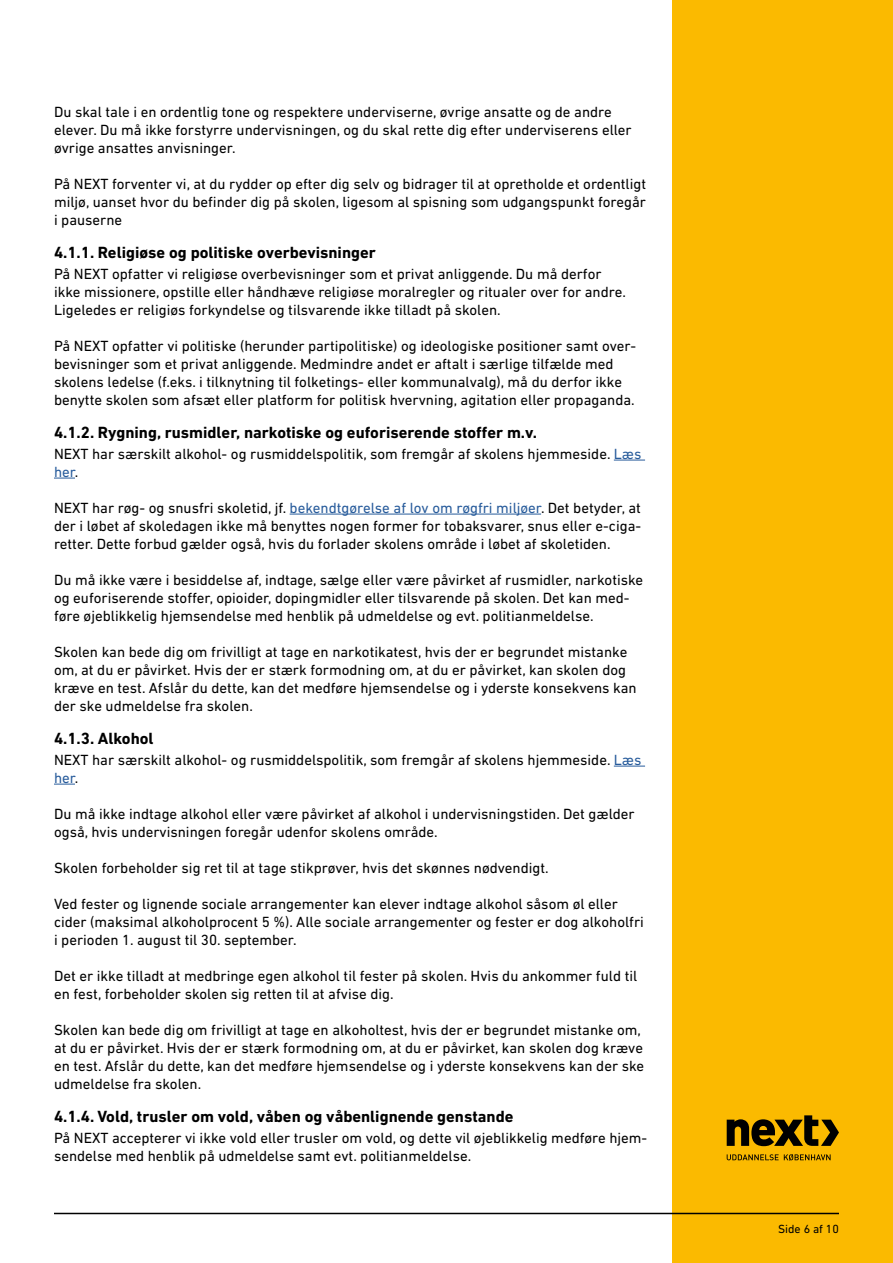
<style>
.page{position:relative;width:893px;height:1263px;background:#fff}
.page>*{position:absolute;margin:0;border:0;box-sizing:border-box;transform-origin:0 0}
.t1{font:700 16.5px "DIN Next LT Pro";color:#000}
.t2{font:15px/18px "DIN Next LT Pro";color:#000}
.t3{font:12px "DIN Next LT Pro";color:#000}
.s1{color:#275b9b}
</style>
<div class="page">
<div style="left:673px;top:0;width:220px;height:1263px;background:#fbba00"></div>
<svg style="left:727px;top:1115px;width:112px;height:31px"></svg>
<svg style="left:727px;top:1154px;width:104px;height:7px"></svg>
<hr style="left:54px;top:1213px;width:785px;height:1px;background:#000">
<hr style="left:614px;top:460px;width:31px;height:1px;background:#275b9b">
<svg style="left:54px;top:478px;width:21px;height:1px"></svg>
<hr style="left:290px;top:514px;width:251px;height:1px;background:#275b9b">
<hr style="left:614px;top:766px;width:31px;height:1px;background:#275b9b">
<svg style="left:54px;top:784px;width:21px;height:1px"></svg>
<p class="t2" style="left:54px;top:102px;width:579px">Du skal tale i en ordentlig tone og respektere underviserne, øvrige ansatte og de andre elever. Du må ikke forstyrre undervisningen, og du skal rette dig efter underviserens eller øvrige ansattes anvisninger.</p>
<p class="t2" style="left:54px;top:174px;width:594px;text-align:justify">På NEXT forventer vi, at du rydder op efter dig selv og bidrager til at opretholde et ordentligt miljø, uanset hvor du befinder dig på skolen, ligesom al spisning som udgangspunkt foregår i pauserne</p>
<p class="t1" style="left:54px;top:243px;width:323px">4.1.1. Religiøse og politiske overbevisninger</p>
<p class="t2" style="left:54px;top:264px;width:573px">På NEXT opfatter vi religiøse overbevisninger som et privat anliggende. Du må derfor ikke missionere, opstille eller håndhæve religiøse moralregler og ritualer over for andre.<br>Ligeledes er religiøs forkyndelse og tilsvarende ikke tilladt på skolen.</p>
<p class="t2" style="left:54px;top:336px;width:584px">På NEXT opfatter vi politiske (herunder partipolitiske) og ideologiske positioner samt over&shy;bevisninger som et privat anliggende. Medmindre andet er aftalt i særlige tilfælde med skolens ledelse (f.eks. i tilknytning til folketings- eller kommunalvalg), må du derfor ikke benytte skolen som afsæt eller platform for politisk hvervning, agitation eller propaganda.</p>
<p class="t1" style="left:54px;top:423px;width:485px">4.1.2. Rygning, rusmidler, narkotiske og euforiserende stoffer m.v.</p>
<p class="t2" style="left:54px;top:444px;width:589px">NEXT har særskilt alkohol- og rusmiddelspolitik, som fremgår af skolens hjemmeside. <span class="s1">Læs her</span>.</p>
<p class="t2" style="left:54px;top:498px;width:589px;text-align:justify">NEXT har røg- og snusfri skoletid, jf. <span class="s1">bekendtgørelse af lov om røgfri miljøer</span>. Det betyder, at der i løbet af skoledagen ikke må benyttes nogen former for tobaksvarer, snus eller e-ciga&shy;retter. Dette forbud gælder også, hvis du forlader skolens område i løbet af skoletiden.</p>
<p class="t2" style="left:54px;top:570px;width:591px">Du må ikke være i besiddelse af, indtage, sælge eller være påvirket af rusmidler, narkotiske og euforiserende stoffer, opioider, dopingmidler eller tilsvarende på skolen. Det kan med&shy;føre øjeblikkelig hjemsendelse med henblik på udmeldelse og evt. politianmeldelse.</p>
<p class="t2" style="left:54px;top:642px;width:584px">Skolen kan bede dig om frivilligt at tage en narkotikatest, hvis der er begrundet mistanke om, at du er påvirket. Hvis der er stærk formodning om, at du er påvirket, kan skolen dog kræve en test. Afslår du dette, kan det medføre hjemsendelse og i yderste konsekvens kan der ske udmeldelse fra skolen.</p>
<p class="t1" style="left:54px;top:729px;width:101px">4.1.3. Alkohol</p>
<p class="t2" style="left:54px;top:750px;width:589px">NEXT har særskilt alkohol- og rusmiddelspolitik, som fremgår af skolens hjemmeside. <span class="s1">Læs her</span>.</p>
<p class="t2" style="left:54px;top:804px;width:582px">Du må ikke indtage alkohol eller være påvirket af alkohol i undervisningstiden. Det gælder også, hvis undervisningen foregår udenfor skolens område.</p>
<p class="t2" style="left:54px;top:858px;width:496px">Skolen forbeholder sig ret til at tage stikprøver, hvis det skønnes nødvendigt.</p>
<p class="t2" style="left:54px;top:894px;width:591px">Ved fester og lignende sociale arrangementer kan elever indtage alkohol såsom øl eller cider (maksimal alkoholprocent 5 %). Alle sociale arrangementer og fester er dog alkoholfri i perioden 1. august til 30. september.</p>
<p class="t2" style="left:54px;top:966px;width:585px">Det er ikke tilladt at medbringe egen alkohol til fester på skolen. Hvis du ankommer fuld til en fest, forbeholder skolen sig retten til at afvise dig.</p>
<p class="t2" style="left:54px;top:1020px;width:592px">Skolen kan bede dig om frivilligt at tage en alkoholtest, hvis der er begrundet mistanke om, at du er påvirket. Hvis der er stærk formodning om, at du er påvirket, kan skolen dog kræve en test. Afslår du dette, kan det medføre hjemsendelse og i yderste konsekvens kan der ske udmeldelse fra skolen.</p>
<p class="t1" style="left:54px;top:1107px;width:461px">4.1.4. Vold, trusler om vold, våben og våbenlignende genstande</p>
<p class="t2" style="left:54px;top:1128px;width:595px">På NEXT accepterer vi ikke vold eller trusler om vold, og dette vil øjeblikkelig medføre hjem&shy;sendelse med henblik på udmeldelse samt evt. politianmeldelse.</p>
<p class="t3" style="left:778px;top:1222px;width:62px">Side 6 af 10</p>
</div>
